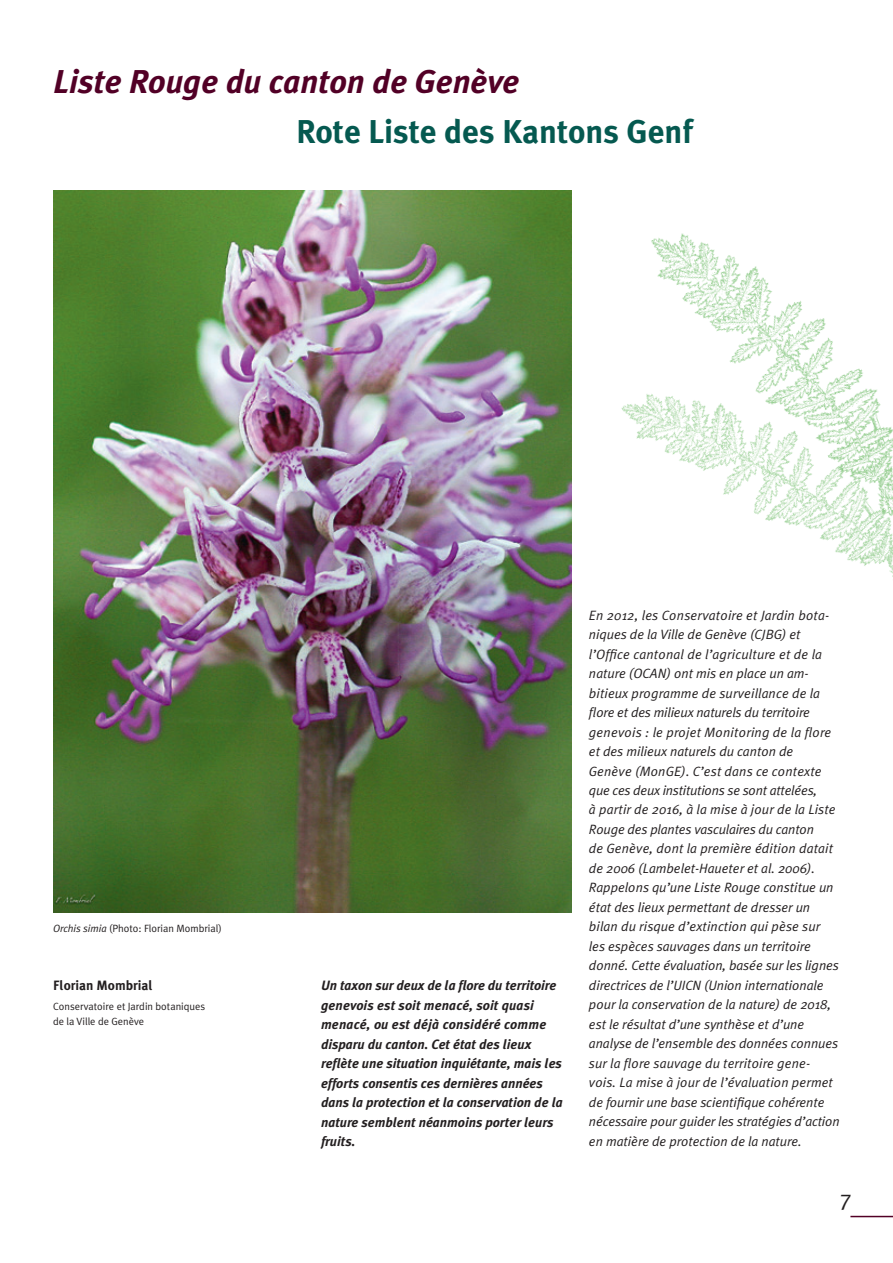
<style>
.page{position:relative;width:893px;height:1263px;background:#fff}
.page>*{position:absolute;margin:0;border:0;box-sizing:border-box;transform-origin:0 0}
.t1{font:italic 700 33px "Meta Plus";color:#520026}
.t2{font:700 33px "Meta Plus";color:#055950}
.t3{font:22.5px "Meta Plus Normal";color:#231f20}
.t4{font:italic 13.5px/19.5px "Meta Plus Normal";color:#231f20}
.t5{font:italic 700 13.5px/19.5px "Meta Plus";color:#231f20}
.t6{font:700 13.5px "Meta Plus";color:#231f20}
.t7{font:10.5px/15px "Meta Plus Normal";color:#231f20}
.s1{font-style:italic}
</style>
<div class="page">
<hr style="left:850px;top:1216px;width:43px;height:1px;background:#520026">
<img style="left:54px;top:191px;width:518px;height:721px">
<img style="left:651px;top:233px;width:121px;height:61px">
<img style="left:621px;top:294px;width:272px;height:283px">
<h1 class="t1" style="left:53px;top:62px;width:468px">Liste Rouge du canton de Genève</h1>
<h1 class="t2" style="left:296px;top:113px;width:398px">Rote Liste des Kantons Genf</h1>
<p class="t7" style="left:53px;top:920px;width:170px"><span class="s1">Orchis simia</span> (Photo: Florian Mombrial)</p>
<p class="t6" style="left:53px;top:978px;width:101px">Florian Mombrial</p>
<p class="t7" style="left:53px;top:998px;width:154px">Conservatoire et Jardin botaniques de la Ville de Genève</p>
<p class="t5" style="left:321px;top:976px;width:243px">Un taxon sur deux de la flore du territoire genevois est soit menacé, soit quasi menacé, ou est déjà considéré comme disparu du canton. Cet état des lieux reflète une situation inquiétante, mais les efforts consentis ces dernières années dans la protection et la conservation de la nature semblent néanmoins porter leurs fruits.</p>
<p class="t4" style="left:589px;top:605px;width:252px">En 2012, les Conservatoire et Jardin bota&shy;niques de la Ville de Genève (CJBG) et l’Office cantonal de l’agriculture et de la nature (OCAN) ont mis en place un am&shy;bitieux programme de surveillance de la flore et des milieux naturels du territoire genevois : le projet Monitoring de la flore et des milieux naturels du canton de<br>Genève (MonGE). C’est dans ce contexte que ces deux institutions se sont attelées,<br>à partir de 2016, à la mise à jour de la Liste Rouge des plantes vasculaires du canton<br>de Genève, dont la première édition datait de 2006 (Lambelet-Haueter et al. 2006).<br>Rappelons qu’une Liste Rouge constitue un état des lieux permettant de dresser un bilan du risque d’extinction qui pèse sur les espèces sauvages dans un territoire donné. Cette évaluation, basée sur les lignes directrices de l’UICN (Union internationale pour la conservation de la nature) de 2018, est le résultat d’une synthèse et d’une analyse de l’ensemble des données connues sur la flore sauvage du territoire gene&shy;vois. La mise à jour de l’évaluation permet de fournir une base scientifique cohérente nécessaire pour guider les stratégies d’action en matière de protection de la nature.</p>
<h2 class="t3" style="left:840px;top:1185px;width:14px">7</h2>
</div>
